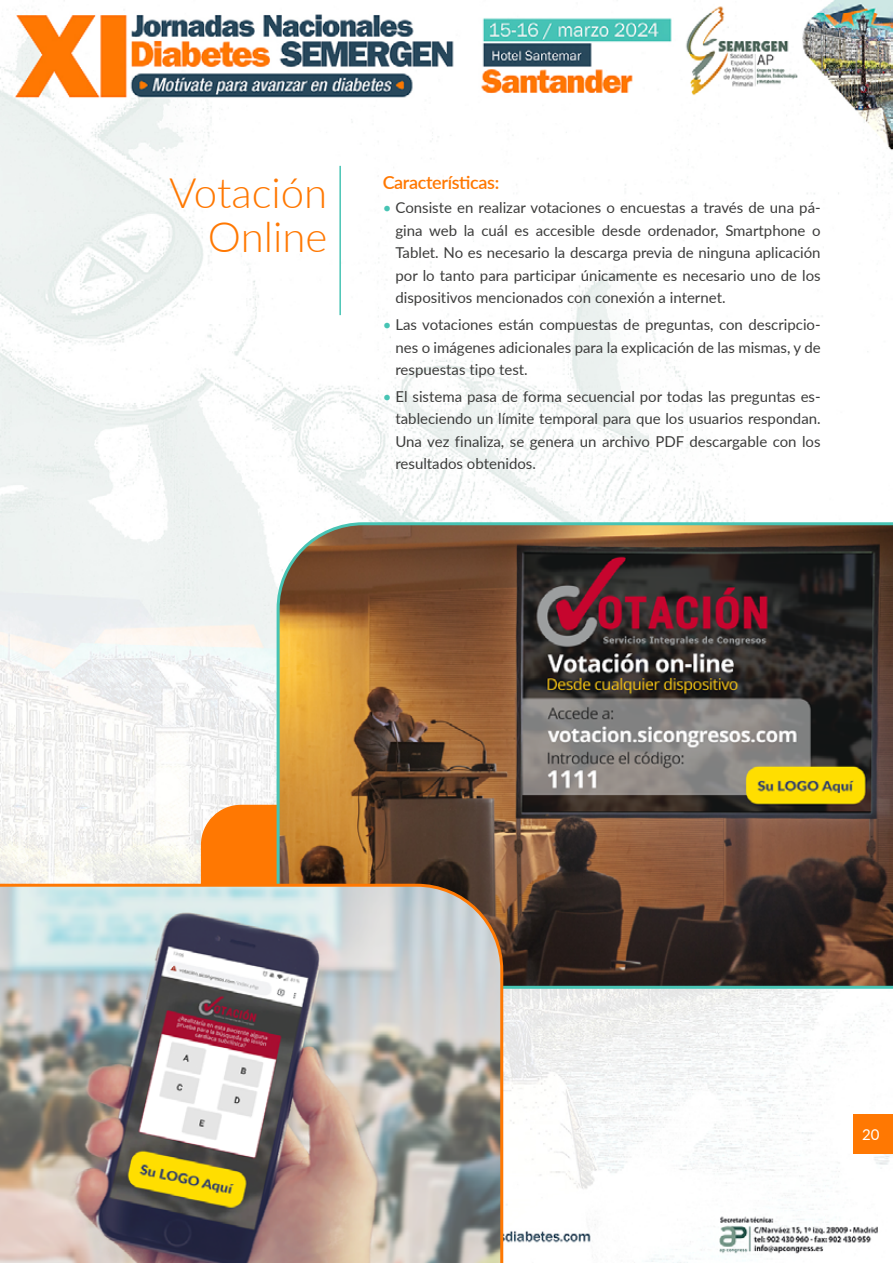
<style>
.page{position:relative;width:893px;height:1263px;background:#fff}
.page>*{position:absolute;margin:0;border:0;box-sizing:border-box;transform-origin:0 0}
.t1{font:300 42px/43.5px "Lato";color:#ff7802;text-align:right}
.t2{font:600 18px "Lato";letter-spacing:-.02em;color:#ff7802}
.t3{font:15px/22.5px "Lato";color:#3c3c3b;text-align:justify}
.t4{font:15px "Lato";color:#fff}
.s1{color:#47c4b4}
</style>
<div class="page">
<img style="left:0;top:0;width:893px;height:1263px">
<hr style="left:339px;top:166px;width:2px;height:149px;background:#47c4b4">
<div style="left:201px;top:805px;width:74px;height:77px;background:#ff7802"></div>
<svg style="left:275px;top:521px;width:618px;height:469px"></svg>
<img style="left:0;top:882px;width:505px;height:381px">
<div style="left:854px;top:1114px;width:39px;height:39px;background:#ff7802"></div>
<h1 class="t1" style="left:169px;top:170px;width:160px">Votación<br>Online</h1>
<p class="t2" style="left:383px;top:169px;width:118px">Características:</p>
<p class="t3" style="left:395px;top:196px;width:427px;text-indent:-13px"><span class="s1">•</span> Consiste en realizar votaciones o encuestas a través de una pá&shy;gina web la cuál es accesible desde ordenador, Smartphone o Tablet. No es necesario la descarga previa de ninguna aplicación por lo tanto para participar únicamente es necesario uno de los dispositivos mencionados con conexión a internet.</p>
<p class="t3" style="left:395px;top:313px;width:427px;text-indent:-13px"><span class="s1">•</span> Las votaciones están compuestas de preguntas, con descripcio&shy;nes o imágenes adicionales para la explicación de las mismas, y de respuestas tipo test.</p>
<p class="t3" style="left:395px;top:385px;width:427px;text-indent:-13px"><span class="s1">•</span> El sistema pasa de forma secuencial por todas las preguntas es&shy;tableciendo un límite temporal para que los usuarios respondan.<br>Una vez finaliza, se genera un archivo PDF descargable con los resultados obtenidos.</p>
<p class="t4" style="left:862px;top:1124px;width:19px">20</p>
</div>
